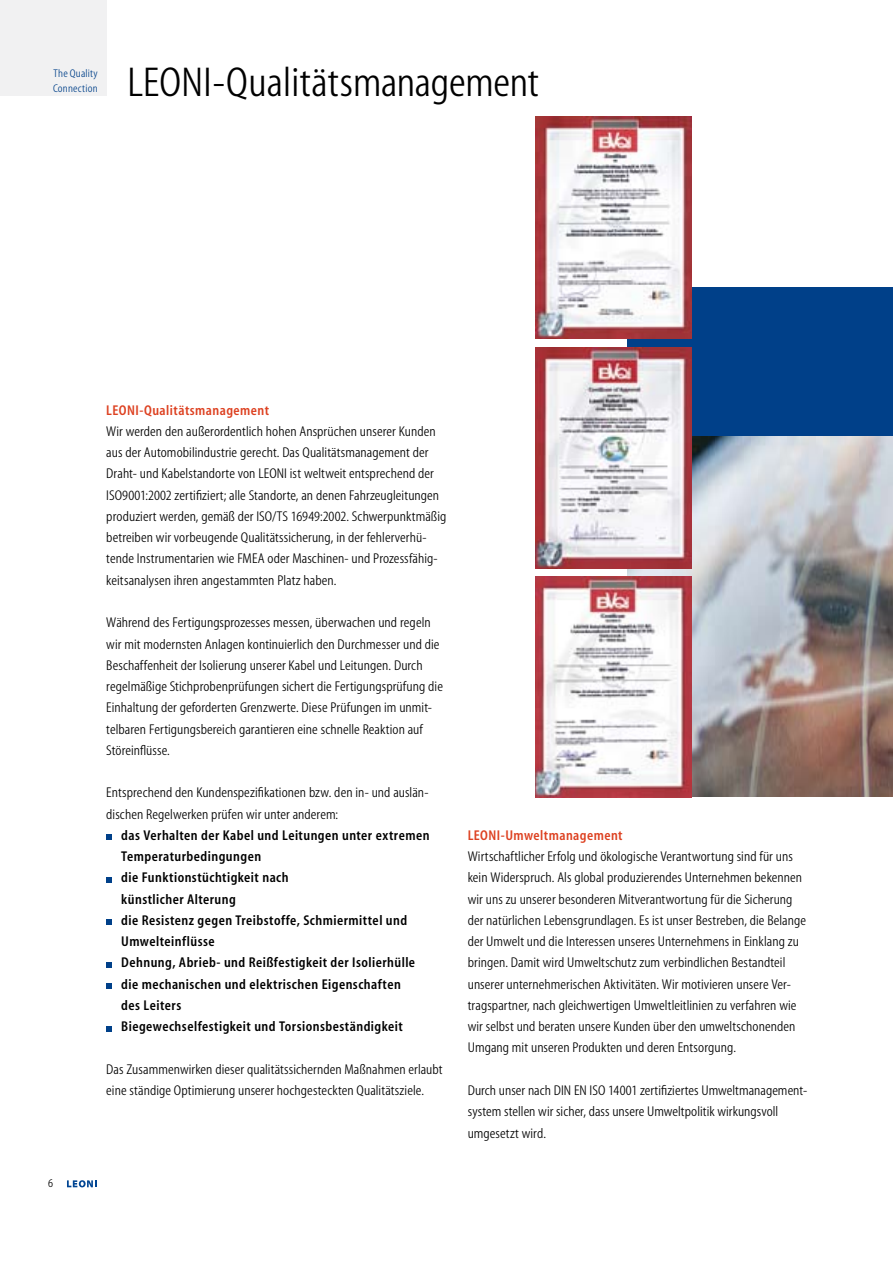
<style>
.page{position:relative;width:893px;height:1263px;background:#fff}
.page>*{position:absolute;margin:0;border:0;box-sizing:border-box;transform-origin:0 0}
.t1{font:42px "Myriad Condensed";letter-spacing:.005em;color:#000}
.t2{font:14.25px/21.3px "Myriad Condensed";letter-spacing:.005em;color:#000}
.t3{font:semi-condensed 14.25px/21.3px "Myriad";letter-spacing:.03em;color:#000}
.t4{font:semi-condensed 14.25px "Myriad";letter-spacing:.03em;color:#dd4121}
.t5{font:11.25px/15px "Myriad Condensed";letter-spacing:.02em;color:#004089}
</style>
<div class="page">
<svg style="left:67px;top:1180px;width:29px;height:7px"></svg>
<img style="left:627px;top:436px;width:266px;height:361px">
<div style="left:627px;top:287px;width:266px;height:149px;background:#004089"></div>
<div style="left:0;top:0;width:106px;height:96px;background:#f1f1f2"></div>
<svg style="left:106px;top:835px;width:5px;height:5px"></svg>
<svg style="left:106px;top:877px;width:5px;height:5px"></svg>
<svg style="left:106px;top:920px;width:5px;height:5px"></svg>
<svg style="left:106px;top:962px;width:5px;height:5px"></svg>
<svg style="left:106px;top:983px;width:5px;height:6px"></svg>
<svg style="left:106px;top:1026px;width:5px;height:5px"></svg>
<img style="left:536px;top:347px;width:156px;height:221px">
<img style="left:535px;top:117px;width:157px;height:221px">
<img style="left:535px;top:576px;width:157px;height:221px">
<p class="t5" style="left:53px;top:66px;width:46px">The Quality<br>Connection</p>
<h1 class="t1" style="left:128px;top:61px;width:413px">LEONI-Qualitätsmanagement</h1>
<p class="t4" style="left:106px;top:403px;width:164px">LEONI-Qualitätsmanagement</p>
<p class="t2" style="left:106px;top:421px;width:342px">Wir werden den außerordentlich hohen Ansprüchen unserer Kunden aus der Automobilindustrie gerecht. Das Qualitätsmanagement der Draht- und Kabelstandorte von LEONI ist weltweit entsprechend der ISO9001:2002 zertifiziert; alle Standorte, an denen Fahrzeugleitungen produziert werden, gemäß der ISO/TS 16949:2002. Schwerpunktmäßig betreiben wir vorbeugende Qualitätssicherung, in der fehlerverhü&shy;tende Instrumentarien wie FMEA oder Maschinen- und Prozessfähig&shy;keitsanalysen ihren angestammten Platz haben.</p>
<p class="t2" style="left:106px;top:612px;width:338px">Während des Fertigungsprozesses messen, überwachen und regeln wir mit modernsten Anlagen kontinuierlich den Durchmesser und die Beschaffenheit der Isolierung unserer Kabel und Leitungen. Durch regelmäßige Stichprobenprüfungen sichert die Fertigungsprüfung die Einhaltung der geforderten Grenzwerte. Diese Prüfungen im unmit&shy;telbaren Fertigungsbereich garantieren eine schnelle Reaktion auf Störeinflüsse.</p>
<p class="t2" style="left:106px;top:783px;width:324px">Entsprechend den Kundenspezifikationen bzw. den in- und auslän&shy;dischen Regelwerken prüfen wir unter anderem:</p>
<p class="t3" style="left:121px;top:825px;width:310px">das Verhalten der Kabel und Leitungen unter extremen Temperaturbedingungen<br>die Funktionstüchtigkeit nach<br>künstlicher Alterung<br>die Resistenz gegen Treibstoffe, Schmiermittel und Umwelteinflüsse<br>Dehnung, Abrieb- und Reißfestigkeit der Isolierhülle die mechanischen und elektrischen Eigenschaften<br>des Leiters<br>Biegewechselfestigkeit und Torsionsbeständigkeit</p>
<p class="t2" style="left:106px;top:1059px;width:338px">Das Zusammenwirken dieser qualitätssichernden Maßnahmen erlaubt eine ständige Optimierung unserer hochgesteckten Qualitätsziele.</p>
<p class="t4" style="left:468px;top:828px;width:156px">LEONI-Umweltmanagement</p>
<p class="t2" style="left:468px;top:846px;width:340px">Wirtschaftlicher Erfolg und ökologische Verantwortung sind für uns kein Widerspruch. Als global produzierendes Unternehmen bekennen wir uns zu unserer besonderen Mitverantwortung für die Sicherung der natürlichen Lebensgrundlagen. Es ist unser Bestreben, die Belange der Umwelt und die Interessen unseres Unternehmens in Einklang zu bringen. Damit wird Umweltschutz zum verbindlichen Bestandteil unserer unternehmerischen Aktivitäten. Wir motivieren unsere Ver&shy;tragspartner, nach gleichwertigen Umweltleitlinien zu verfahren wie wir selbst und beraten unsere Kunden über den umweltschonenden Umgang mit unseren Produkten und deren Entsorgung.</p>
<p class="t2" style="left:468px;top:1080px;width:341px">Durch unser nach DIN EN ISO 14001 zertifiziertes Umweltmanagement&shy;system stellen wir sicher, dass unsere Umweltpolitik wirkungsvoll umgesetzt wird.</p>
</div>
